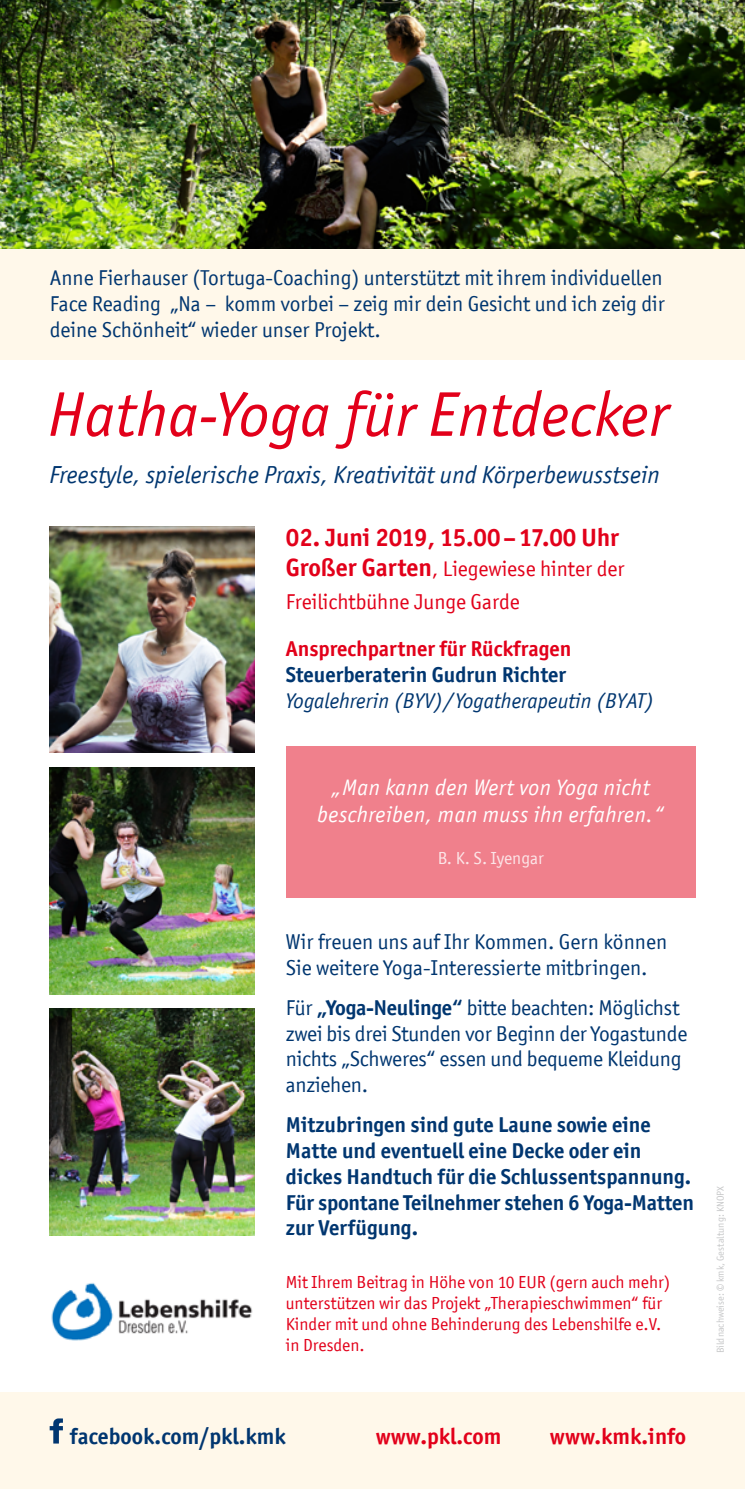
<style>
.page{position:relative;width:745px;height:1489px;background:#fff}
.page>*{position:absolute;margin:0;border:0;box-sizing:border-box;transform-origin:0 0}
.t1{font:italic 63.25px "Officina San ITC";letter-spacing:.005em;color:#e2001a}
.t2{font:700 25px "Officina San ITC";color:#e2001a}
.t3{font:italic 24.5px "Officina San ITC";letter-spacing:.005em;color:#003670}
.t4{font:italic 22.5px/27px "Officina San ITC";letter-spacing:.02em;color:#fff;text-align:center}
.t5{font:700 22.5px "Officina San ITC";color:#e2001a}
.t6{font:700 22.5px "Officina San ITC";color:#003670}
.t7{font:21.5px/25.8px "Officina San ITC";letter-spacing:-.005em;color:#003670}
.t8{font:700 21.5px/25.8px "Officina San ITC";color:#003670}
.t9{font:21.5px/33px "Officina San ITC";color:#e2001a}
.t10{font:italic 21.5px "Officina San ITC";color:#003670}
.t11{font:700 21.5px "Officina San ITC";color:#e2001a}
.t12{font:17.5px/21px "Officina San ITC";color:#e2001a}
.t13{font:17.5px "Officina San ITC";color:#fff}
.t14{font:10px "Officina San ITC";color:#c6c7c8}
.s1{font-weight:700;font-size:25px}
.s2{font-weight:700}
</style>
<div class="page">
<div style="left:286px;top:746px;width:408px;height:151px;background:#f0808c"></div>
<div style="left:0;top:1392px;width:744px;height:96px;background:#fff8ea"></div>
<div style="left:0;top:249px;width:744px;height:110px;background:#fff8ea"></div>
<img style="left:0;top:0;width:744px;height:249px">
<img style="left:51px;top:1283px;width:202px;height:57px">
<svg style="left:50px;top:1418px;width:13px;height:25px"></svg>
<img style="left:50px;top:526px;width:204px;height:227px">
<img style="left:50px;top:767px;width:204px;height:227px">
<img style="left:50px;top:1008px;width:204px;height:227px">
<p class="t7" style="left:50px;top:265px;width:616px;text-align:justify">Anne Fierhauser (Tortuga-Coaching) unterstützt mit ihrem individuellen Face Reading „Na – komm vorbei – zeig mir dein Gesicht und ich zeig dir deine Schönheit“ wieder unser Projekt.</p>
<h1 class="t1" style="left:48px;top:379px;width:621px">Hatha-Yoga für Entdecker</h1>
<p class="t3" style="left:50px;top:461px;width:611px">Freestyle, spielerische Praxis, Kreativität und Körperbewusstsein</p>
<p class="t2" style="left:286px;top:522px;width:334px">02. Juni 2019, 15.00–17.00 Uhr</p>
<p class="t9" style="left:286px;top:552px;width:340px"><span class="s1">Großer Garten</span>, Liegewiese hinter der<br>Freilichtbühne Junge Garde</p>
<p class="t11" style="left:286px;top:635px;width:287px">Ansprechpartner für Rückfragen</p>
<p class="t8" style="left:286px;top:662px;width:281px">Steuerberaterin Gudrun Richter</p>
<p class="t10" style="left:286px;top:688px;width:369px">Yogalehrerin (BYV)/Yogatherapeutin (BYAT)</p>
<p class="t4" style="left:317px;top:773px;width:348px">„Man kann den Wert von Yoga nicht beschreiben, man muss ihn erfahren.“</p>
<p class="t13" style="left:437px;top:847px;width:108px">B. K. S. Iyengar</p>
<p class="t7" style="left:286px;top:928px;width:382px">Wir freuen uns auf Ihr Kommen. Gern können<br>Sie weitere Yoga-Interessierte mitbringen.</p>
<p class="t7" style="left:286px;top:994px;width:402px">Für <span class="s2">„Yoga-Neulinge“</span> bitte beachten: Möglichst zwei bis drei Stunden vor Beginn der Yogastunde nichts „Schweres“ essen und bequeme Kleidung anziehen.</p>
<p class="t8" style="left:286px;top:1111px;width:409px">Mitzubringen sind gute Laune sowie eine Matte und eventuell eine Decke oder ein dickes Handtuch für die Schlussentspannung.<br>Für spontane Teilnehmer stehen 6 Yoga-Matten zur Verfügung.</p>
<p class="t12" style="left:286px;top:1271px;width:386px">Mit Ihrem Beitrag in Höhe von 10 EUR (gern auch mehr) unterstützen wir das Projekt „Therapieschwimmen“ für Kinder mit und ohne Behinderung des Lebenshilfe e.V. in Dresden.</p>
<p class="t14" style="left:714px;top:1353px;width:169px;rotate:-90deg">Bildnachweise: © kmk, Gestaltung: KNOPX</p>
<p class="t6" style="left:70px;top:1421px;width:217px">facebook.com/pkl.kmk</p>
<p class="t5" style="left:375px;top:1421px;width:127px">www.pkl.com</p>
<p class="t5" style="left:549px;top:1421px;width:138px">www.kmk.info</p>
</div>
